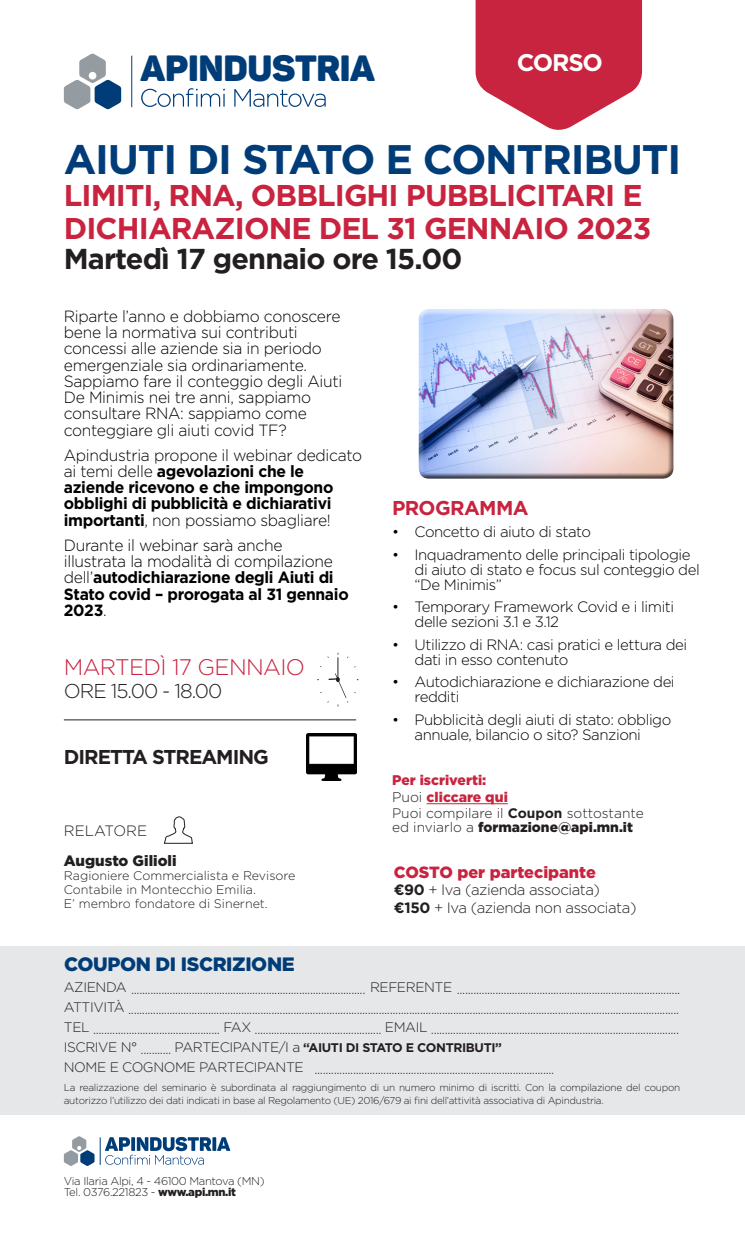
<style>
.page{position:relative;width:745px;height:1241px;background:#fff}
.page>*{position:absolute;margin:0;border:0;box-sizing:border-box;transform-origin:0 0}
.t1{font:700 41.25px "Gotham";letter-spacing:-.03em;color:#003d78}
.t2{font:36px "Panton Black Caps";letter-spacing:-.01em;color:#003d78}
.t3{font:100 31.75px "Gotham HTF";letter-spacing:-.05em;color:#fff}
.t4{font:700 30px/32.5px "Gotham";letter-spacing:-.03em;color:#c8233f}
.t5{font:700 28.75px "Gotham";letter-spacing:-.03em;color:#231f20}
.t6{font:700 24px "Gotham HTF";letter-spacing:-.05em;color:#fff}
.t7{font:300 22.5px "Gotham";letter-spacing:-.03em;color:#c8233f}
.t8{font:700 20px "Gotham";letter-spacing:-.05em;color:#231f20}
.t9{font:300 20px "Gotham";letter-spacing:-.05em;color:#231f20}
.t10{font:700 20px "Gotham HTF";letter-spacing:-.03em;color:#c8233f}
.t11{font:900 19.38px "Gotham";letter-spacing:-.02em;color:#003d78}
.t12{font:300 16.25px/16.2px "Gotham";letter-spacing:-.02em;color:#000;scale:.96 1}
.t13{font:700 16.25px/16.2px "Gotham";letter-spacing:-.02em;color:#000;scale:.96 1}
.t14{font:900 16.25px "Gotham";color:#c8233f}
.t15{font:300 15px/15px "Gotham";letter-spacing:-.03em;color:#000}
.t16{font:300 15px "Gotham";letter-spacing:-.03em;color:#231f20}
.t17{font:900 15px "Gotham";color:#231f20}
.t18{font:300 15px "Gotham";color:#231f20}
.t19{font:900 14px "Gotham";color:#c8233f}
.t20{font:300 13.75px/20px "Gotham";letter-spacing:-.03em;color:#231f20}
.t21{font:300 13.75px "Gotham";color:#231f20}
.t22{font:900 13.75px "Gotham";color:#231f20}
.t23{font:300 12.5px/13.8px "Gotham";color:#231f20}
.t24{font:300 11.25px "Gotham";letter-spacing:-.03em;color:#231f20}
.t25{font:300 10px/12.5px "Gotham";letter-spacing:-.03em;color:#231f20}
.s1{font-weight:300}
.s2{font-weight:700}
.s3{font-weight:300;color:#231f20}
.s4{font-weight:700;font-size:12.5px}
.s5{font-weight:900}
</style>
<div class="page">
<svg style="left:475px;top:0;width:166px;height:130px"></svg>
<svg style="left:100px;top:1136px;width:130px;height:28px"></svg>
<svg style="left:64px;top:1136px;width:30px;height:29px"></svg>
<hr style="left:426px;top:803px;width:81px;height:1px;background:#c8233f">
<div style="left:0;top:946px;width:744px;height:168px;background:#e6e7e9"></div>
<hr style="left:131px;top:56px;width:1px;height:51px;background:#003d78">
<svg style="left:64px;top:54px;width:57px;height:55px"></svg>
<svg style="left:141px;top:88px;width:184px;height:19px"></svg>
<svg style="left:164px;top:816px;width:29px;height:27px"></svg>
<div style="left:417px;top:310px;width:256px;height:169px;background:#231f20;opacity:.75"></div>
<hr style="left:64px;top:719px;width:292px;height:1px;background:#231f20">
<svg style="left:327px;top:652px;width:21px;height:54px"></svg>
<img style="left:306px;top:733px;width:50px;height:47px">
<p class="t2" style="left:140px;top:45px;width:236px">APINDUSTRIA</p>
<p class="t3" style="left:482px;top:44px;width:127px">EVENTO</p>
<p class="t6" style="left:516px;top:48px;width:87px">CORSO</p>
<p class="t1" style="left:64px;top:132px;width:618px">AIUTI DI STATO E CONTRIBUTI</p>
<p class="t4" style="left:64px;top:179px;width:588px">LIMITI, RNA, OBBLIGHI PUBBLICITARI E<br>DICHIARAZIONE DEL 31 GENNAIO 2023</p>
<p class="t5" style="left:64px;top:239px;width:400px">Martedì 17 gennaio ore 15.00</p>
<p class="t12" style="left:64px;top:307px;width:289px">Riparte l’anno e dobbiamo conoscere bene la normativa sui contributi concessi alle aziende sia in periodo emergenziale sia ordinariamente.</p>
<p class="t12" style="left:64px;top:372px;width:291px">Sappiamo fare il conteggio degli Aiuti De Minimis nei tre anni, sappiamo consultare RNA: sappiamo come conteggiare gli aiuti covid TF?</p>
<p class="t13" style="left:64px;top:446px;width:312px"><span class="s1">Apindustria propone il webinar dedicato ai temi delle</span> agevolazioni che le aziende ricevono e che impongono obblighi di pubblicità e dichiarativi importanti<span class="s1">, non possiamo sbagliare!</span></p>
<p class="t12" style="left:64px;top:536px;width:298px">Durante il webinar sarà anche illustrata la modalità di compilazione dell’<span class="s2">autodichiarazione degli Aiuti di<br>Stato covid – prorogata al 31 gennaio<br>2023</span>.</p>
<p class="t7" style="left:64px;top:652px;width:242px">MARTEDÌ 17 GENNAIO</p>
<p class="t9" style="left:64px;top:678px;width:160px">ORE 15.00 - 18.00</p>
<p class="t8" style="left:64px;top:743px;width:206px">DIRETTA STREAMING</p>
<p class="t18" style="left:64px;top:821px;width:85px">RELATORE</p>
<p class="t17" style="left:64px;top:850px;width:114px">Augusto Gilioli</p>
<p class="t23" style="left:64px;top:868px;width:233px">Ragioniere Commercialista e Revisore<br>Contabile in Montecchio Emilia.</p>
<p class="t23" style="left:64px;top:895px;width:205px">E’ membro fondatore di Sinernet.</p>
<p class="t11" style="left:64px;top:950px;width:232px">COUPON DI ISCRIZIONE</p>
<p class="t10" style="left:392px;top:496px;width:138px">PROGRAMMA</p>
<p class="t15" style="left:392px;top:524px;width:200px">• Concetto di aiuto di stato</p>
<p class="t15" style="left:414px;top:546px;width:286px;text-indent:-22px">• Inquadramento delle principali tipologie di aiuto di stato e focus sul conteggio del “De Minimis”</p>
<p class="t15" style="left:414px;top:599px;width:261px;text-indent:-23px">• Temporary Framework Covid e i limiti delle sezioni 3.1 e 3.12</p>
<p class="t15" style="left:414px;top:636px;width:274px;text-indent:-22px">• Utilizzo di RNA: casi pratici e lettura dei dati in esso contenuto</p>
<p class="t15" style="left:414px;top:674px;width:261px;text-indent:-23px">• Autodichiarazione e dichiarazione dei redditi</p>
<p class="t15" style="left:392px;top:711px;width:281px;text-align:center">• Pubblicità degli aiuti di stato: obbligo annuale, bilancio o sito? Sanzioni</p>
<p class="t19" style="left:392px;top:770px;width:96px">Per iscriverti:</p>
<p class="t19" style="left:392px;top:787px;width:117px"><span class="s3">Puoi</span> cliccare qui</p>
<p class="t21" style="left:392px;top:804px;width:253px">Puoi compilare il <span class="s2">Coupon</span> sottostante</p>
<p class="t22" style="left:392px;top:817px;width:242px"><span class="s1">ed inviarlo a</span> formazione@api.mn.it</p>
<p class="t14" style="left:393px;top:861px;width:203px">COSTO per partecipante</p>
<p class="t16" style="left:393px;top:880px;width:207px"><span class="s2">€90</span> + Iva (azienda associata)</p>
<p class="t16" style="left:393px;top:897px;width:244px"><span class="s2">€150</span> + Iva (azienda non associata)</p>
<p class="t20" style="left:64px;top:978px;width:617px">AZIENDA ..................................................................................... REFERENTE .................................................................................<br>ATTIVITÀ ........................................................................................................................................................................................................</p>
<p class="t20" style="left:64px;top:1018px;width:616px">TEL .............................................. FAX .............................................. EMAIL ..........................................................................................</p>
<p class="t20" style="left:64px;top:1036px;width:439px">ISCRIVE N° ........... PARTECIPANTE/I a <span class="s4">“AIUTI DI STATO E CONTRIBUTI”</span></p>
<p class="t20" style="left:64px;top:1058px;width:491px">NOME E COGNOME PARTECIPANTE .......................................................................................</p>
<p class="t25" style="left:64px;top:1080px;width:617px">La realizzazione del seminario è subordinata al raggiungimento di un numero minimo di iscritti. Con la compilazione del coupon autorizzo l’utilizzo dei dati indicati in base al Regolamento (UE) 2016/679 ai fini dell’attività associativa di Apindustria.</p>
<p class="t24" style="left:64px;top:1173px;width:202px">Via Ilaria Alpi, 4 - 46100 Mantova (MN)</p>
<p class="t24" style="left:64px;top:1184px;width:173px">Tel. 0376.221823 - <span class="s5">www.api.mn.it</span></p>
</div>
